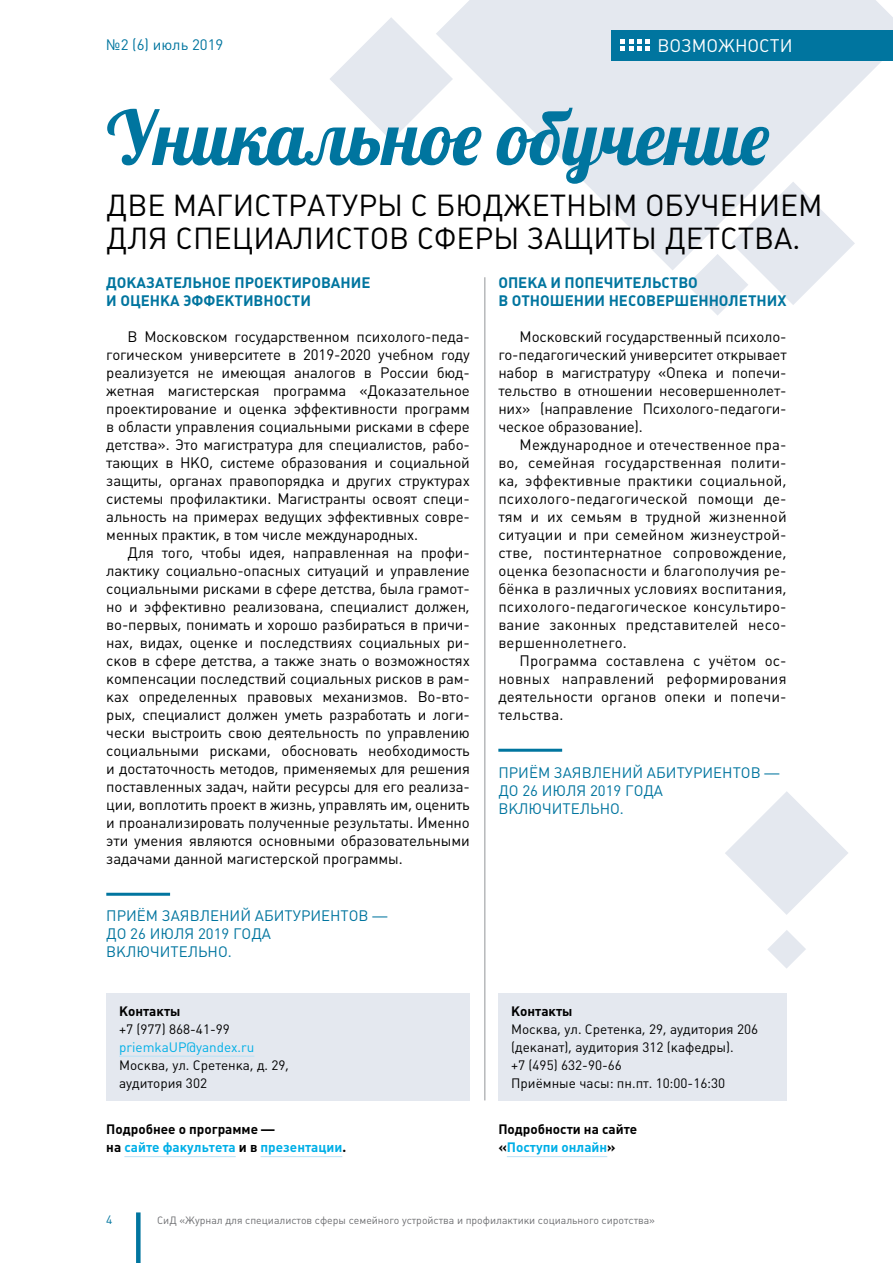
<style>
.page{position:relative;width:893px;height:1263px;background:#fff}
.page>*{position:absolute;margin:0;border:0;box-sizing:border-box;transform-origin:0 0}
.t1{font:75px "Lobster";color:#00759f}
.t2{font:30px/33px "Plumb";color:#000}
.t3{font:18px "Plumb";color:#fff}
.t4{font:15px/18px "Plumb";letter-spacing:-.01em;color:#000;text-align:justify}
.t5{font:15px/18px "Plumb";color:#00759f}
.t6{font:700 15px/18px "Plumb";color:#00759f}
.t7{font:13.5px/18px "Plumb";color:#000}
.t8{font:700 13.5px/18px "Plumb";color:#00afe7}
.t9{font:700 13.5px/18px "Plumb";color:#000}
.t10{font:13.5px "Plumb";color:#00afe7}
.t11{font:12px "Plumb";color:#00759f}
.t12{font:10.5px "Plumb";color:#6d6e71}
.s1{color:#000}
.s2{color:#00afe7}
</style>
<div class="page">
<svg style="left:453px;top:0;width:440px;height:270px;fill:#e4e8ef"></svg>
<svg style="left:330px;top:17px;width:123px;height:124px"></svg>
<svg style="left:725px;top:791px;width:123px;height:124px"></svg>
<svg style="left:767px;top:930px;width:39px;height:39px"></svg>
<svg style="left:687px;top:182px;width:168px;height:133px"></svg>
<hr style="left:106px;top:893px;width:64px;height:3px;background:#00759f">
<hr style="left:498px;top:749px;width:64px;height:3px;background:#00759f">
<div style="left:106px;top:993px;width:364px;height:107px;background:#e4e8ef"></div>
<hr style="left:119px;top:1056px;width:135px;height:1px;background:#b9e1f6">
<div style="left:498px;top:993px;width:289px;height:107px;background:#e4e8ef"></div>
<hr style="left:507px;top:1156px;width:100px;height:1px;background:#b9e1f6">
<hr style="left:124px;top:1156px;width:112px;height:1px;background:#b9e1f6">
<hr style="left:261px;top:1156px;width:81px;height:1px;background:#b9e1f6">
<hr style="left:485px;top:277px;width:1px;height:823px;background:#939598">
<div style="left:611px;top:30px;width:282px;height:30px;background:#00759f"></div>
<div style="left:136px;top:1212px;width:5px;height:51px;background:#00759f"></div>
<svg style="left:620px;top:39px;width:30px;height:12px"></svg>
<p class="t5" style="left:106px;top:36px;width:119px">№2 (6) июль 2019</p>
<p class="t3" style="left:657px;top:35px;width:137px">ВОЗМОЖНОСТИ</p>
<h1 class="t1" style="left:106px;top:90px;width:665px">Уникальное обучение</h1>
<h2 class="t2" style="left:106px;top:188px;width:718px">ДВЕ МАГИСТРАТУРЫ С БЮДЖЕТНЫМ ОБУЧЕНИЕМ<br>ДЛЯ СПЕЦИАЛИСТОВ СФЕРЫ ЗАЩИТЫ ДЕТСТВА.</h2>
<p class="t6" style="left:106px;top:274px;width:266px">ДОКАЗАТЕЛЬНОЕ ПРОЕКТИРОВАНИЕ<br>И ОЦЕНКА ЭФФЕКТИВНОСТИ</p>
<p class="t4" style="left:106px;top:328px;width:365px;text-indent:21px">В Московском государственном психолого-педа&shy;гогическом университете в 2019-2020 учебном году реализуется не имеющая аналогов в России бюд&shy;жетная магистерская программа «Доказательное проектирование и оценка эффективности программ в области управления социальными рисками в сфере детства». Это магистратура для специалистов, рабо&shy;тающих в НКО, системе образования и социальной защиты, органах правопорядка и других структурах системы профилактики. Магистранты освоят специ&shy;альность на примерах ведущих эффективных совре&shy;менных практик, в том числе международных.</p>
<p class="t4" style="left:106px;top:544px;width:365px;text-indent:21px">Для того, чтобы идея, направленная на профи&shy;лактику социально-опасных ситуаций и управление социальными рисками в сфере детства, была грамот&shy;но и эффективно реализована, специалист должен, во-первых, понимать и хорошо разбираться в причи&shy;нах, видах, оценке и последствиях социальных ри&shy;сков в сфере детства, а также знать о возможностях компенсации последствий социальных рисков в рам&shy;ках определенных правовых механизмов. Во-вто&shy;рых, специалист должен уметь разработать и логи&shy;чески выстроить свою деятельность по управлению социальными рисками, обосновать необходимость и достаточность методов, применяемых для решения поставленных задач, найти ресурсы для его реализа&shy;ции, воплотить проект в жизнь, управлять им, оценить и проанализировать полученные результаты. Именно эти умения являются основными образовательными задачами данной магистерской программы.</p>
<p class="t5" style="left:106px;top:906px;width:283px">ПРИЁМ ЗАЯВЛЕНИЙ АБИТУРИЕНТОВ —<br>ДО 26 ИЮЛЯ 2019 ГОДА<br>ВКЛЮЧИТЕЛЬНО.</p>
<p class="t6" style="left:498px;top:274px;width:290px">ОПЕКА И ПОПЕЧИТЕЛЬСТВО<br>В ОТНОШЕНИИ НЕСОВЕРШЕННОЛЕТНИХ</p>
<p class="t4" style="left:498px;top:328px;width:290px;text-indent:21px">Московский государственный психоло&shy;го-педагогический университет открывает набор в магистратуру «Опека и попечи&shy;тельство в отношении несовершеннолет&shy;них» (направление Психолого-педагоги&shy;ческое образование).</p>
<p class="t4" style="left:498px;top:436px;width:290px;text-indent:21px">Международное и отечественное пра&shy;во, семейная государственная полити&shy;ка, эффективные практики социальной, психолого-педагогической помощи де&shy;тям и их семьям в трудной жизненной ситуации и при семейном жизнеустрой&shy;стве, постинтернатное сопровождение, оценка безопасности и благополучия ре&shy;бёнка в различных условиях воспитания, психолого-педагогическое консультиро&shy;вание законных представителей несо&shy;вершеннолетнего.</p>
<p class="t4" style="left:498px;top:652px;width:290px;text-indent:21px">Программа составлена с учётом ос&shy;новных направлений реформирования деятельности органов опеки и попечи&shy;тельства.</p>
<p class="t5" style="left:498px;top:764px;width:283px">ПРИЁМ ЗАЯВЛЕНИЙ АБИТУРИЕНТОВ —<br>ДО 26 ИЮЛЯ 2019 ГОДА<br>ВКЛЮЧИТЕЛЬНО.</p>
<p class="t9" style="left:119px;top:1002px;width:63px">Контакты</p>
<p class="t7" style="left:119px;top:1020px;width:112px">+7 (977) 868-41-99</p>
<p class="t10" style="left:119px;top:1039px;width:137px">priemkaUP@yandex.ru</p>
<p class="t7" style="left:119px;top:1056px;width:172px">Москва, ул. Сретенка, д. 29, аудитория 302</p>
<p class="t8" style="left:106px;top:1120px;width:241px"><span class="s1">Подробнее о программе —<br>на</span> сайте факультета <span class="s1">и в</span> презентации<span class="s1">.</span></p>
<p class="t9" style="left:511px;top:1002px;width:63px">Контакты</p>
<p class="t7" style="left:511px;top:1020px;width:249px">Москва, ул. Сретенка, 29, аудитория 206 (деканат), аудитория 312 (кафедры).<br>+7 (495) 632-90-66<br>Приёмные часы: пн.пт. 10:00-16:30</p>
<p class="t9" style="left:498px;top:1120px;width:140px">Подробности на сайте «<span class="s2">Поступи онлайн</span>»</p>
<p class="t11" style="left:106px;top:1213px;width:8px">4</p>
<p class="t12" style="left:157px;top:1214px;width:499px">СиД «Журнал для специалистов сферы семейного устройства и профилактики социального сиротства»</p>
</div>
